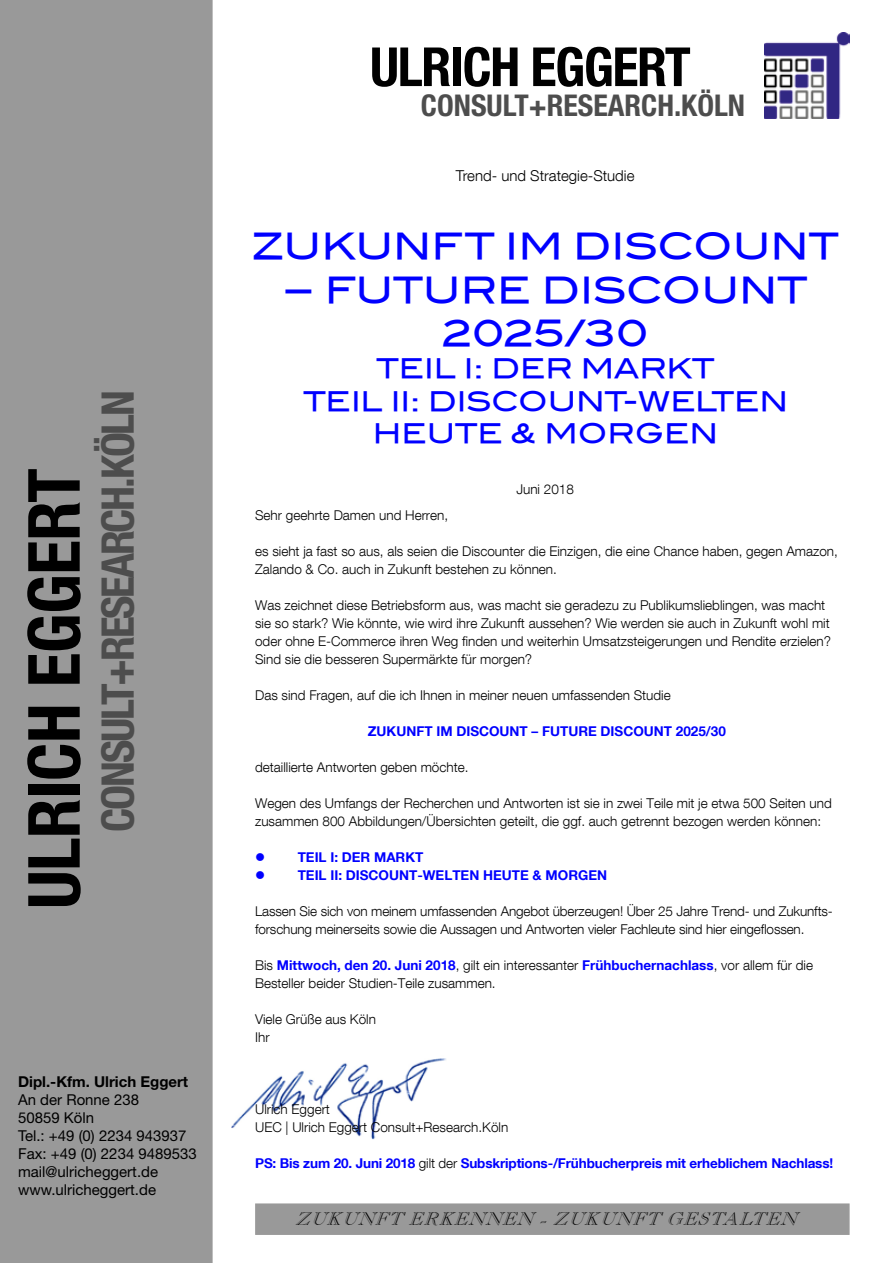
<style>
.page{position:relative;width:893px;height:1263px;background:#fff}
.page>*{position:absolute;margin:0;border:0;box-sizing:border-box;transform-origin:0 0}
.t1{font:700 condensed 72px "Helvetica Neue";letter-spacing:-.01em;color:#000}
.t2{font:700 condensed 54px "Helvetica Neue";letter-spacing:-.025em;color:#000}
.t3{font:700 condensed 45px "Helvetica Neue";letter-spacing:-.05em;color:#4d4d4d}
.t4{font:36px/43.2px "Blair Md ITCTT Medium";letter-spacing:-.005em;color:#00f;text-align:center}
.t5{font:700 condensed 30px "Helvetica Neue";color:#4d4d4d}
.t6{font:27px/32.4px "Blair Md ITCTT Medium";color:#00f;text-align:center}
.t7{font:italic 18px "Casper Open Face";color:#000}
.t8{font:15px/18px "Helvetica Neue";color:#000}
.t9{font:300 15px "Helvetica Neue LT Com";color:#000}
.t10{font:700 15px "Helvetica Neue";color:#000}
.t11{font:300 13.5px/18px "Helvetica Neue LT Com";color:#000}
.t12{font:700 13.5px "Helvetica Neue LT Com";color:#00f}
.t13{font:13.5px "Wingdings";color:#00f}
.s1{font-weight:700;color:#00f}
.s2{font-weight:300;color:#000}
</style>
<div class="page">
<div style="left:1px;top:1px;width:211px;height:1261px;background:#999"></div>
<div style="left:0;top:0;width:213px;height:1263px;border:2px solid #999"></div>
<div style="left:255px;top:1203px;width:595px;height:32px;background:#999;border:2px solid #999"></div>
<img style="left:764px;top:33px;width:85px;height:85px">
<img style="left:231px;top:1058px;width:215px;height:82px">
<h1 class="t1" style="left:10px;top:909px;width:442px;rotate:-90deg">ULRICH EGGERT</h1>
<h3 class="t3" style="left:90px;top:831px;width:443px;rotate:-90deg">CONSULT+RESEARCH.KÖLN</h3>
<p class="t10" style="left:18px;top:1072px;width:172px">Dipl.-Kfm. Ulrich Eggert</p>
<p class="t8" style="left:18px;top:1090px;width:180px">An der Ronne 238<br>50859 Köln<br>Tel.: +49 (0) 2234 943937<br>Fax: +49 (0) 2234 9489533 mail@ulricheggert.de www.ulricheggert.de</p>
<h2 class="t2" style="left:370px;top:34px;width:322px">ULRICH EGGERT</h2>
<h3 class="t5" style="left:421px;top:87px;width:326px">CONSULT+RESEARCH.KÖLN</h3>
<p class="t9" style="left:456px;top:166px;width:180px">Trend- und Strategie-Studie</p>
<h3 class="t4" style="left:252px;top:225px;width:588px">ZUKUNFT IM DISCOUNT</h3>
<h3 class="t4" style="left:283px;top:268px;width:526px">– FUTURE DISCOUNT<br>2025/30</h3>
<h3 class="t6" style="left:303px;top:352px;width:486px">TEIL I: DER MARKT<br>TEIL II: DISCOUNT-WELTEN<br>HEUTE &amp; MORGEN</h3>
<p class="t11" style="left:516px;top:480px;width:59px">Juni 2018</p>
<p class="t11" style="left:255px;top:506px;width:195px">Sehr geehrte Damen und Herren,</p>
<p class="t11" style="left:255px;top:542px;width:584px">es sieht ja fast so aus, als seien die Discounter die Einzigen, die eine Chance haben, gegen Amazon,<br>Zalando &amp; Co. auch in Zukunft bestehen zu können.</p>
<p class="t11" style="left:255px;top:596px;width:577px">Was zeichnet diese Betriebsform aus, was macht sie geradezu zu Publikumslieblingen, was macht sie so stark? Wie könnte, wie wird ihre Zukunft aussehen? Wie werden sie auch in Zukunft wohl mit oder ohne E-Commerce ihren Weg finden und weiterhin Umsatzsteigerungen und Rendite erzielen?<br>Sind sie die besseren Supermärkte für morgen?</p>
<p class="t11" style="left:255px;top:686px;width:417px">Das sind Fragen, auf die ich Ihnen in meiner neuen umfassenden Studie</p>
<p class="t12" style="left:368px;top:723px;width:360px">ZUKUNFT IM DISCOUNT – FUTURE DISCOUNT 2025/30</p>
<p class="t11" style="left:255px;top:758px;width:215px">detaillierte Antworten geben möchte.</p>
<p class="t11" style="left:255px;top:794px;width:578px">Wegen des Umfangs der Recherchen und Antworten ist sie in zwei Teile mit je etwa 500 Seiten und zusammen 800 Abbildungen/Übersichten geteilt, die ggf. auch getrennt bezogen werden können:</p>
<p class="t13" style="left:255px;top:850px;width:12px">●</p>
<p class="t12" style="left:298px;top:849px;width:127px">TEIL I: DER MARKT</p>
<p class="t13" style="left:255px;top:868px;width:12px">●</p>
<p class="t12" style="left:298px;top:867px;width:311px">TEIL II: DISCOUNT-WELTEN HEUTE &amp; MORGEN</p>
<p class="t11" style="left:255px;top:902px;width:579px">Lassen Sie sich von meinem umfassenden Angebot überzeugen! Über 25 Jahre Trend- und Zukunfts&shy;forschung meinerseits sowie die Aussagen und Antworten vieler Fachleute sind hier eingeflossen.</p>
<p class="t11" style="left:255px;top:956px;width:559px">Bis <span class="s1">Mittwoch, den 20. Juni 2018</span>, gilt ein interessanter <span class="s1">Frühbuchernachlass</span>, vor allem für die<br>Besteller beider Studien-Teile zusammen.</p>
<p class="t11" style="left:255px;top:1010px;width:122px">Viele Grüße aus Köln<br>Ihr</p>
<p class="t11" style="left:255px;top:1100px;width:255px">Ulrich Eggert<br>UEC | Ulrich Eggert Consult+Research.Köln</p>
<p class="t12" style="left:255px;top:1155px;width:580px">PS: Bis zum 20. Juni 2018 <span class="s2">gilt der</span> Subskriptions-/Frühbucherpreis mit erheblichem Nachlass!</p>
<h3 class="t7" style="left:295px;top:1208px;width:510px">ZUKUNFT ERKENNEN -ZUKUNFT GESTALTEN</h3>
</div>
